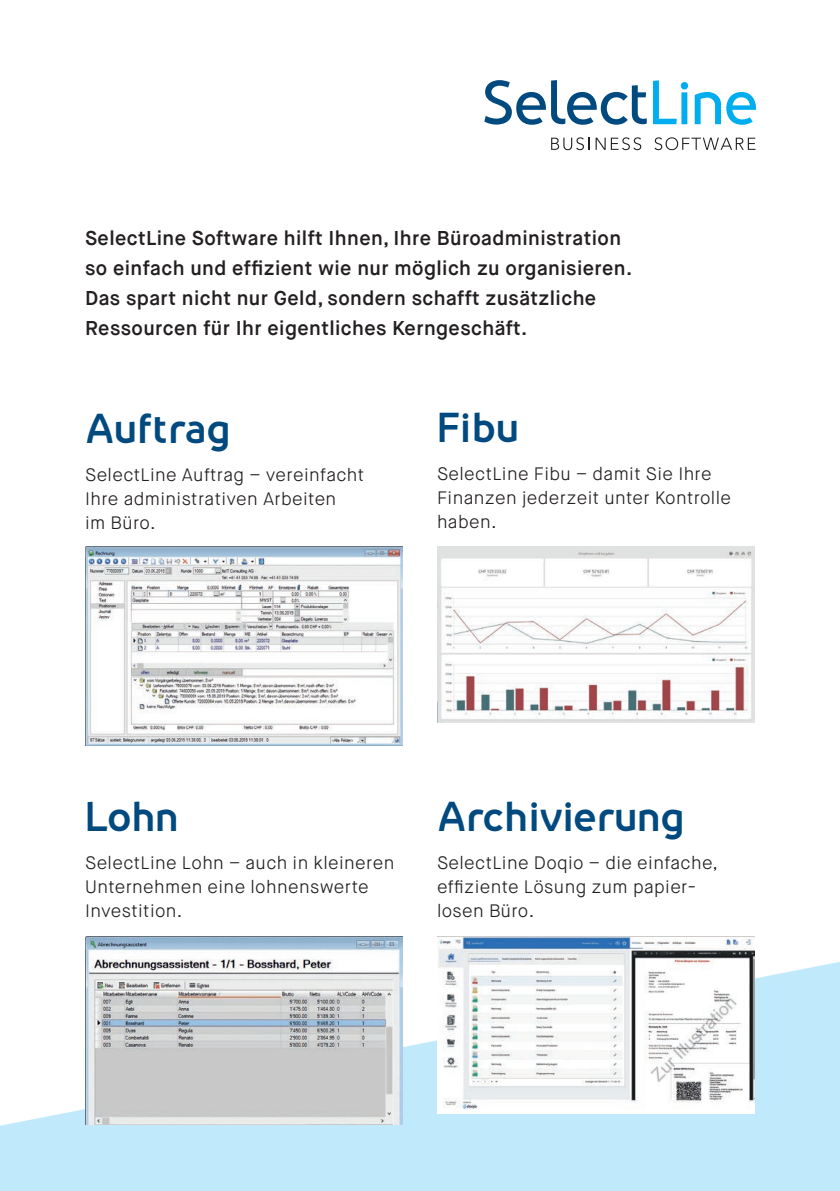
<style>
.page{position:relative;width:840px;height:1191px;background:#fff}
.page>*{position:absolute;margin:0;border:0;box-sizing:border-box;transform-origin:0 0}
.Headline{font:700 38px "Nevo";letter-spacing:.01em;color:#004a7f}
.t1{font:600 20px/30px "Maison Neue";letter-spacing:.02em;color:#231f20}
.t2{font:300 18px/24px "Maison Neue";letter-spacing:.02em;color:#231f20}
</style>
<div class="page">
<svg style="left:0;top:958px;width:839px;height:233px;fill:#c0eafb"></svg>
<svg style="left:551px;top:137px;width:38px;height:13px"></svg>
<svg style="left:595px;top:137px;width:46px;height:13px"></svg>
<svg style="left:654px;top:137px;width:101px;height:13px"></svg>
<svg style="left:484px;top:80px;width:162px;height:45px"></svg>
<svg style="left:653px;top:80px;width:34px;height:44px"></svg>
<svg style="left:694px;top:92px;width:61px;height:33px"></svg>
<img style="left:85px;top:546px;width:318px;height:199px">
<img style="left:437px;top:546px;width:317px;height:177px">
<img style="left:437px;top:936px;width:317px;height:177px">
<img style="left:85px;top:936px;width:318px;height:166px">
<img style="left:85px;top:1102px;width:318px;height:22px">
<p class="t1" style="left:85px;top:223px;width:548px">SelectLine Software hilft Ihnen, Ihre Büroadministration so einfach und effizient wie nur möglich zu organisieren.</p>
<p class="t1" style="left:85px;top:283px;width:512px">Das spart nicht nur Geld, sondern schafft zusätzliche<br>Ressourcen für Ihr eigentliches Kerngeschäft.</p>
<p class="Headline" style="left:85px;top:406px;width:147px">Auftrag</p>
<p class="t2" style="left:85px;top:463px;width:280px">SelectLine Auftrag – vereinfacht<br>Ihre administrativen Arbeiten<br>im Büro.</p>
<p class="Headline" style="left:437px;top:404px;width:83px">Fibu</p>
<p class="t2" style="left:437px;top:462px;width:295px">SelectLine Fibu – damit Sie Ihre<br>Finanzen jederzeit unter Kontrolle haben.</p>
<p class="Headline" style="left:85px;top:793px;width:95px">Lohn</p>
<p class="t2" style="left:85px;top:850px;width:310px">SelectLine Lohn – auch in kleineren<br>Unternehmen eine lohnenswerte<br>Investition.</p>
<p class="Headline" style="left:437px;top:793px;width:248px">Archivierung</p>
<p class="t2" style="left:437px;top:850px;width:282px">SelectLine Doqio – die einfache, effiziente Lösung zum papier&shy;losen Büro.</p>
</div>
